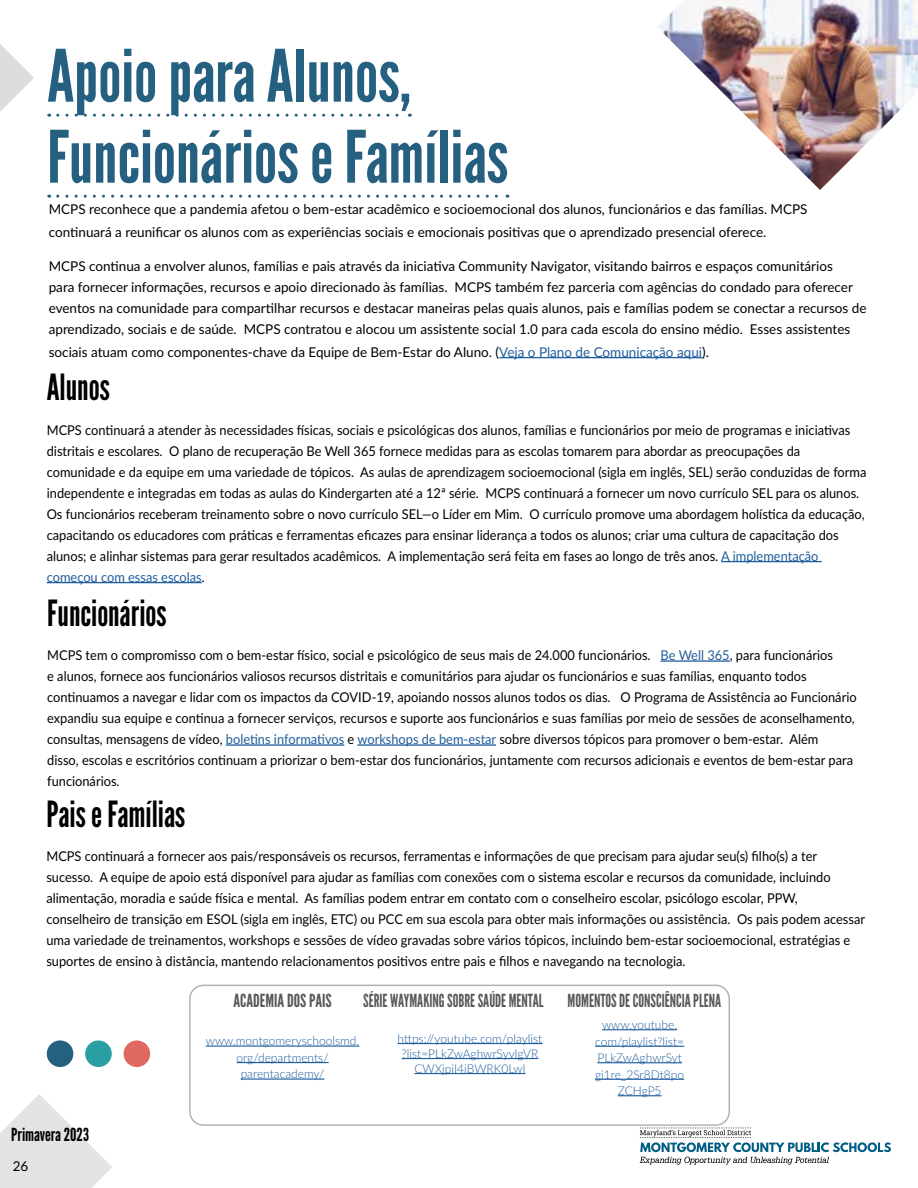
<style>
.page{position:relative;width:918px;height:1188px;background:#fff}
.page>*{position:absolute;margin:0;border:0;box-sizing:border-box;transform-origin:0 0}
.t1{font:72px/81px "League Gothic";color:#256081}
.t2{font:36px "League Gothic";color:#000;scale:.95 1}
.t3{font:18px "League Gothic";color:#58595b;scale:.9 1}
.t4{font:18px "League Gothic";color:#58595b}
.t5{font:18px "League Gothic";color:#000}
.t6{font:13.5px/21px "Lato";color:#000;scale:.95 1}
.t7{font:13.5px/21px "Lato";color:#000}
.t8{font:300 12px/16.5px "Lato";color:#215e9e;text-align:center}
.s1{color:#215e9e}
</style>
<div class="page">
<svg style="left:0;top:1094px;width:112px;height:94px"></svg>
<svg style="left:640px;top:1128px;width:251px;height:37px"></svg>
<div style="left:47px;top:1040px;width:26px;height:27px;background:#256081;border-radius:50%"></div>
<div style="left:85px;top:1040px;width:27px;height:27px;background:#28a0a3;border-radius:50%"></div>
<div style="left:124px;top:1040px;width:26px;height:27px;background:#df6860;border-radius:50%"></div>
<div style="left:189px;top:985px;width:541px;height:141px;border:2px solid #b1b4b6;border-radius:14px"></div>
<svg style="left:0;top:44px;width:34px;height:68px"></svg>
<hr style="left:721px;top:561px;width:101px;height:1px;background:#215e9e">
<hr style="left:47px;top:582px;width:155px;height:1px;background:#215e9e">
<hr style="left:499px;top:357px;width:203px;height:1px;background:#215e9e">
<hr style="left:206px;top:1045px;width:153px;height:2px;background:#215e9e">
<hr style="left:237px;top:1062px;width:92px;height:1px;background:#215e9e">
<hr style="left:241px;top:1078px;width:83px;height:2px;background:#215e9e">
<hr style="left:398px;top:1043px;width:144px;height:1px;background:#215e9e">
<hr style="left:402px;top:1058px;width:136px;height:1px;background:#215e9e">
<hr style="left:415px;top:1073px;width:110px;height:1px;background:#215e9e">
<img style="left:657px;top:0;width:261px;height:190px">
<svg style="left:58px;top:114px;width:352px;height:3px"></svg>
<svg style="left:58px;top:195px;width:450px;height:3px"></svg>
<hr style="left:602px;top:1029px;width:75px;height:1px;background:#215e9e">
<hr style="left:595px;top:1046px;width:89px;height:1px;background:#215e9e">
<hr style="left:597px;top:1062px;width:85px;height:1px;background:#215e9e">
<hr style="left:595px;top:1079px;width:89px;height:1px;background:#215e9e">
<hr style="left:618px;top:1095px;width:44px;height:1px;background:#215e9e">
<hr style="left:661px;top:660px;width:69px;height:2px;background:#215e9e">
<hr style="left:226px;top:744px;width:118px;height:2px;background:#215e9e">
<hr style="left:357px;top:744px;width:139px;height:2px;background:#215e9e">
<h1 class="t1" style="left:47px;top:36px;width:463px">Apoio para Alunos,<br>Funcionários e Famílias</h1>
<p class="t7" style="left:49px;top:198px;width:760px;line-height:22.5px">MCPS reconhece que a pandemia afetou o bem-estar acadêmico e socioemocional dos alunos, funcionários e das famílias. MCPS continuará a reunificar os alunos com as experiências sociais e emocionais positivas que o aprendizado presencial oferece.</p>
<p class="t7" style="left:49px;top:255px;width:819px">MCPS continua a envolver alunos, famílias e pais através da iniciativa Community Navigator, visitando bairros e espaços comunitários<br>para fornecer informações, recursos e apoio direcionado às famílias. MCPS também fez parceria com agências do condado para oferecer eventos na comunidade para compartilhar recursos e destacar maneiras pelas quais alunos, pais e famílias podem se conectar a recursos de aprendizado, sociais e de saúde. MCPS contratou e alocou um assistente social 1.0 para cada escola do ensino médio. Esses assistentes</p>
<p class="t7" style="left:49px;top:341px;width:662px">sociais atuam como componentes-chave da Equipe de Bem-Estar do Aluno. (<span class="s1">Veja o Plano de Comunicação aqui</span>).</p>
<h2 class="t2" style="left:47px;top:366px;width:68px">Alunos</h2>
<p class="t6" style="left:47px;top:419px;width:864px">MCPS continuará a atender às necessidades físicas, sociais e psicológicas dos alunos, famílias e funcionários por meio de programas e iniciativas distritais e escolares. O plano de recuperação Be Well 365 fornece medidas para as escolas tomarem para abordar as preocupações da comunidade e da equipe em uma variedade de tópicos. As aulas de aprendizagem socioemocional (sigla em inglês, SEL) serão conduzidas de forma independente e integradas em todas as aulas do Kindergarten até a 12ª série. MCPS continuará a fornecer um novo currículo SEL para os alunos.<br>Os funcionários receberam treinamento sobre o novo currículo SEL—o Líder em Mim. O currículo promove uma abordagem holística da educação, capacitando os educadores com práticas e ferramentas eficazes para ensinar liderança a todos os alunos; criar uma cultura de capacitação dos alunos; e alinhar sistemas para gerar resultados acadêmicos. A implementação será feita em fases ao longo de três anos. <span class="s1">A implementação começou com essas escolas</span>.</p>
<h2 class="t2" style="left:47px;top:592px;width:127px">Funcionários</h2>
<p class="t6" style="left:47px;top:644px;width:854px">MCPS tem o compromisso com o bem-estar físico, social e psicológico de seus mais de 24.000 funcionários. <span class="s1">Be Well 365</span>, para funcionários<br>e alunos, fornece aos funcionários valiosos recursos distritais e comunitários para ajudar os funcionários e suas famílias, enquanto todos continuamos a navegar e lidar com os impactos da COVID-19, apoiando nossos alunos todos os dias. O Programa de Assistência ao Funcionário expandiu sua equipe e continua a fornecer serviços, recursos e suporte aos funcionários e suas famílias por meio de sessões de aconselhamento, consultas, mensagens de vídeo, <span class="s1">boletins informativos</span> e <span class="s1">workshops de bem-estar</span> sobre diversos tópicos para promover o bem-estar. Além<br>disso, escolas e escritórios continuam a priorizar o bem-estar dos funcionários, juntamente com recursos adicionais e eventos de bem-estar para funcionários.</p>
<h2 class="t2" style="left:46px;top:792px;width:148px">Pais e Famílias</h2>
<p class="t6" style="left:46px;top:845px;width:863px">MCPS continuará a fornecer aos pais/responsáveis os recursos, ferramentas e informações de que precisam para ajudar seu(s) filho(s) a ter sucesso. A equipe de apoio está disponível para ajudar as famílias com conexões com o sistema escolar e recursos da comunidade, incluindo alimentação, moradia e saúde física e mental. As famílias podem entrar em contato com o conselheiro escolar, psicólogo escolar, PPW, conselheiro de transição em ESOL (sigla em inglês, ETC) ou PCC em sua escola para obter mais informações ou assistência. Os pais podem acessar uma variedade de treinamentos, workshops e sessões de vídeo gravadas sobre vários tópicos, incluindo bem-estar socioemocional, estratégias e suportes de ensino à distância, mantendo relacionamentos positivos entre pais e filhos e navegando na tecnologia.</p>
<h3 class="t4" style="left:234px;top:990px;width:100px">ACADEMIA DOS PAIS</h3>
<h3 class="t3" style="left:363px;top:990px;width:202px">SÉRIE WAYMAKING SOBRE SAÚDE MENTAL</h3>
<h3 class="t3" style="left:568px;top:990px;width:172px">MOMENTOS DE CONSCIÊNCIA PLENA</h3>
<h3 class="t5" style="left:11px;top:1124px;width:79px">Primavera 2023</h3>
<p class="t7" style="left:13px;top:1155px;width:17px">26</p>
<p class="t8" style="left:206px;top:1032px;width:155px">www.montgomeryschoolsmd. org/departments/ parentacademy/</p>
<p class="t8" style="left:398px;top:1031px;width:146px;line-height:15px">https://youtube.com/playlist ?list=PLkZwAghwrSyvIgVR<br>CWXjpiI4iBWRK0Lwl</p>
<p class="t8" style="left:595px;top:1016px;width:91px">www.youtube. com/playlist?list=<br>PLkZwAghwrSyt gi1re_2Sr8Dt8po<br>ZCHgP5</p>
</div>
